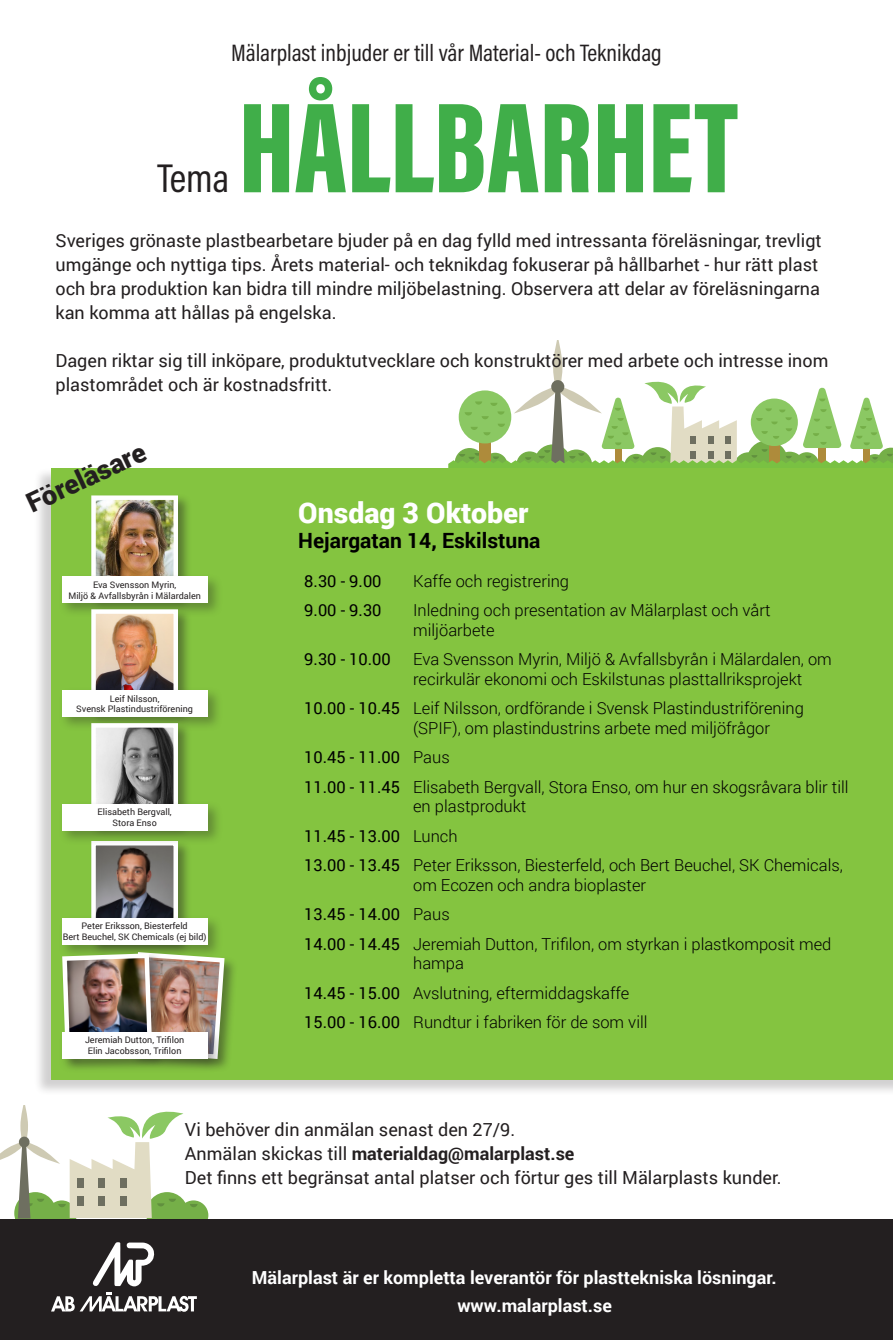
<style>
.page{position:relative;width:893px;height:1340px;background:#fff}
.page>*{position:absolute;margin:0;border:0;box-sizing:border-box;transform-origin:0 0}
.t1{font:900 132px "Acumin Pro Extra Cond";color:#40ae49}
.t2{font:40.5px "Acumin Pro Cond";color:#231f20}
.t3{font:900 28.5px "Roboto";color:#fff}
.t4{font:900 27px "Roboto";color:#231f20}
.t5{font:24px "Acumin Pro Cond";color:#231f20}
.t6{font:700 21px "Roboto";color:#000}
.t7{font:18px/24px "Roboto";color:#231f20}
.t8{font:700 18px "Roboto";color:#fff}
.t9{font:300 16.5px/19.8px "Roboto";color:#000}
.t10{font:16.5px "Roboto";color:#000}
.t11{font:9px "Roboto";color:#231f20}
.s1{font-weight:700}
</style>
<div class="page">
<svg style="left:0;top:1105px;width:208px;height:114px"></svg>
<div style="left:19px;top:1136px;width:11px;height:11px;background:#6e6f60;border-radius:50%"></div>
<svg style="left:448px;top:341px;width:445px;height:127px"></svg>
<div style="left:33px;top:468px;width:860px;height:627px;background:#231f20;opacity:.21"></div>
<div style="left:52px;top:468px;width:841px;height:611px;background:#84c440"></div>
<div style="left:0;top:1219px;width:893px;height:120px;background:#231f20"></div>
<div style="left:89px;top:838px;width:103px;height:118px;background:#231f20;opacity:.45"></div>
<img style="left:96px;top:846px;width:77px;height:68px">
<div style="left:91px;top:841px;width:87px;height:101px;border:4px solid #fff"></div>
<svg style="left:51px;top:1242px;width:146px;height:69px"></svg>
<div style="left:89px;top:493px;width:103px;height:117px;background:#231f20;opacity:.45"></div>
<img style="left:96px;top:500px;width:77px;height:73px">
<div style="left:91px;top:495px;width:87px;height:101px;border:4px solid #fff"></div>
<div style="left:59px;top:573px;width:164px;height:45px;background:#231f20;opacity:.34"></div>
<div style="left:62px;top:576px;width:146px;height:27px;background:#fff"></div>
<div style="left:89px;top:607px;width:103px;height:117px;background:#231f20;opacity:.45"></div>
<img style="left:96px;top:614px;width:77px;height:73px">
<div style="left:91px;top:609px;width:87px;height:101px;border:4px solid #fff"></div>
<div style="left:59px;top:687px;width:164px;height:45px;background:#231f20;opacity:.34"></div>
<div style="left:62px;top:690px;width:146px;height:26px;background:#fff"></div>
<div style="left:89px;top:721px;width:103px;height:117px;background:#231f20;opacity:.45"></div>
<img style="left:96px;top:728px;width:77px;height:73px">
<div style="left:91px;top:723px;width:87px;height:101px;border:4px solid #fff"></div>
<div style="left:59px;top:801px;width:164px;height:45px;background:#231f20;opacity:.34"></div>
<div style="left:62px;top:804px;width:146px;height:26px;background:#fff"></div>
<div style="left:59px;top:914px;width:164px;height:45px;background:#231f20;opacity:.34"></div>
<div style="left:62px;top:917px;width:146px;height:27px;background:#fff"></div>
<div style="left:129px;top:950px;width:109px;height:122px;background:#231f20;opacity:.45"></div>
<img style="left:60px;top:949px;width:167px;height:112px">
<div style="left:59px;top:1028px;width:164px;height:45px;background:#231f20;opacity:.34"></div>
<div style="left:62px;top:1031px;width:146px;height:27px;background:#fff"></div>
<p class="t5" style="left:231px;top:37px;width:432px">Mälarplast inbjuder er till vår Material- och Teknikdag</p>
<p class="t2" style="left:158px;top:152px;width:73px">Tema</p>
<p class="t1" style="left:239px;top:67px;width:501px">HÅLLBARHET</p>
<p class="t7" style="left:55px;top:228px;width:768px">Sveriges grönaste plastbearbetare bjuder på en dag fylld med intressanta föreläsningar, trevligt umgänge och nyttiga tips. Årets material- och teknikdag fokuserar på hållbarhet - hur rätt plast och bra produktion kan bidra till mindre miljöbelastning. Observera att delar av föreläsningarna kan komma att hållas på engelska.</p>
<p class="t7" style="left:55px;top:348px;width:774px">Dagen riktar sig till inköpare, produktutvecklare och konstruktörer med arbete och intresse inom plastområdet och är kostnadsfritt.</p>
<p class="t4" style="left:20px;top:487px;width:130px;rotate:-25deg">Föreläsare</p>
<p class="t11" style="left:93px;top:578px;width:85px">Eva Svensson Myrin,</p>
<p class="t11" style="left:68px;top:589px;width:134px">Miljö &amp; Avfallsbyrån i Mälardalen</p>
<p class="t11" style="left:110px;top:692px;width:51px">Leif Nilsson,</p>
<p class="t11" style="left:76px;top:703px;width:118px">Svensk Plastindustriförening</p>
<p class="t11" style="left:98px;top:806px;width:76px">Elisabeth Bergvall,</p>
<p class="t11" style="left:112px;top:816px;width:46px">Stora Enso</p>
<p class="t11" style="left:82px;top:919px;width:108px">Peter Eriksson, Biesterfeld</p>
<p class="t11" style="left:63px;top:930px;width:145px">Bert Beuchel, SK Chemicals (ej bild)</p>
<p class="t11" style="left:85px;top:1033px;width:101px">Jeremiah Dutton, Trifilon</p>
<p class="t11" style="left:88px;top:1044px;width:95px">Elin Jacobsson, Trifilon</p>
<p class="t3" style="left:298px;top:493px;width:232px">Onsdag 3 Oktober</p>
<p class="t6" style="left:298px;top:526px;width:244px">Hejargatan 14, Eskilstuna</p>
<p class="t10" style="left:304px;top:569px;width:79px">8.30 - 9.00</p>
<p class="t9" style="left:413px;top:570px;width:157px">Kaffe och registrering</p>
<p class="t10" style="left:304px;top:598px;width:79px">9.00 - 9.30</p>
<p class="t9" style="left:413px;top:599px;width:359px">Inledning och presentation av Mälarplast och vårt miljöarbete</p>
<p class="t10" style="left:304px;top:647px;width:88px">9.30 - 10.00</p>
<p class="t9" style="left:413px;top:649px;width:420px">Eva Svensson Myrin, Miljö &amp; Avfallsbyrån i Mälardalen, om recirkulär ekonomi och Eskilstunas plasttallriksprojekt</p>
<p class="t10" style="left:304px;top:696px;width:97px">10.00 - 10.45</p>
<p class="t9" style="left:413px;top:698px;width:392px">Leif Nilsson, ordförande i Svensk Plastindustriförening (SPIF), om plastindustrins arbete med miljöfrågor</p>
<p class="t10" style="left:304px;top:746px;width:97px">10.45 - 11.00</p>
<p class="t9" style="left:413px;top:747px;width:38px">Paus</p>
<p class="t10" style="left:304px;top:775px;width:97px">11.00 - 11.45</p>
<p class="t9" style="left:413px;top:776px;width:437px">Elisabeth Bergvall, Stora Enso, om hur en skogsråvara blir till en plastprodukt</p>
<p class="t10" style="left:304px;top:824px;width:97px">11.45 - 13.00</p>
<p class="t9" style="left:413px;top:825px;width:46px">Lunch</p>
<p class="t10" style="left:304px;top:853px;width:97px">13.00 - 13.45</p>
<p class="t9" style="left:413px;top:854px;width:431px">Peter Eriksson, Biesterfeld, och Bert Beuchel, SK Chemicals, om Ecozen och andra bioplaster</p>
<p class="t10" style="left:304px;top:902px;width:97px">13.45 - 14.00</p>
<p class="t9" style="left:413px;top:903px;width:38px">Paus</p>
<p class="t10" style="left:304px;top:932px;width:97px">14.00 - 14.45</p>
<p class="t9" style="left:413px;top:933px;width:420px">Jeremiah Dutton, Trifilon, om styrkan i plastkomposit med hampa</p>
<p class="t10" style="left:304px;top:981px;width:97px">14.45 - 15.00</p>
<p class="t9" style="left:413px;top:982px;width:218px">Avslutning, eftermiddagskaffe</p>
<p class="t10" style="left:304px;top:1010px;width:97px">15.00 - 16.00</p>
<p class="t9" style="left:413px;top:1011px;width:236px">Rundtur i fabriken för de som vill</p>
<p class="t7" style="left:185px;top:1116px;width:391px">Vi behöver din anmälan senast den 27/9.<br>Anmälan skickas till <span class="s1">materialdag@malarplast.se</span></p>
<p class="t7" style="left:185px;top:1164px;width:598px">Det finns ett begränsat antal platser och förtur ges till Mälarplasts kunder.</p>
<p class="t8" style="left:252px;top:1264px;width:526px">Mälarplast är er kompletta leverantör för plasttekniska lösningar.</p>
<p class="t8" style="left:457px;top:1292px;width:156px">www.malarplast.se</p>
</div>
